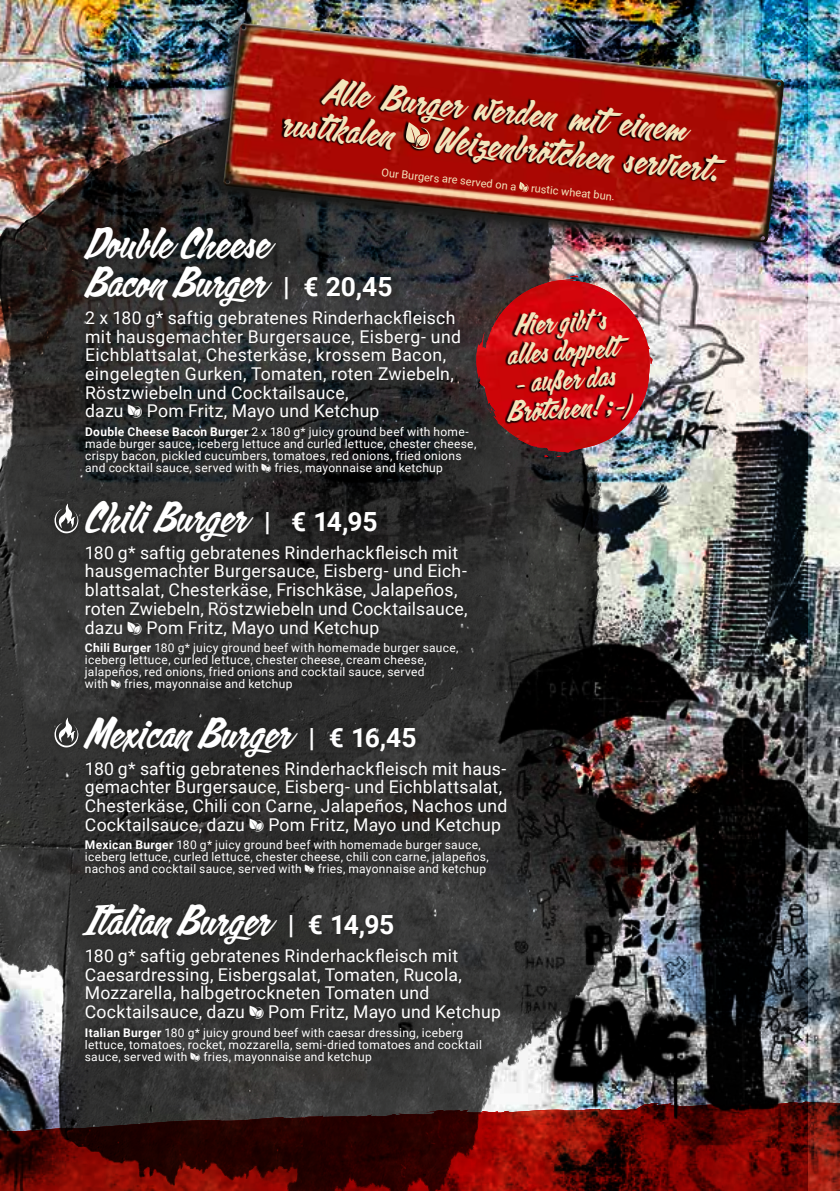
<style>
.page{position:relative;width:840px;height:1191px;background:#fff}
.page>*{position:absolute;margin:0;border:0;box-sizing:border-box;transform-origin:0 0}
.t1{font:39.6px/39.6px "Calgary Script OT";letter-spacing:.01em;color:#fff}
.t2{font:34px/36px "Calgary Script OT";color:#f3e5bc}
.t3{font:27.2px/28.8px "Calgary Script OT";color:#f3e5bc;text-align:center}
.t4{font:17.6px/18.6px "Roboto";letter-spacing:.015em;color:#fff}
.t5{font:12px/12px "Roboto";letter-spacing:.025em;color:#fff}
.t6{font:11px "Roboto";color:#f3e5bc}
.s1{font-family:"Roboto";font-weight:700;font-size:26.4px}
.s2{font-family:"Celona Pikto Extrablatt"}
.s3{font-weight:700}
</style>
<div class="page">
<img style="left:806px;top:0;width:33px;height:1101px">
<svg style="left:806px;top:1101px;width:33px;height:90px;background:#801c12"></svg>
<img style="left:0;top:0;width:806px;height:1191px">
<img style="left:208px;top:20px;width:578px;height:237px">
<img style="left:222px;top:24px;width:563px;height:219px">
<svg style="left:279px;top:71px;width:451px;height:120px;background:#9b120b"></svg>
<svg style="left:406px;top:122px;width:24px;height:27px"></svg>
<img style="left:482px;top:276px;width:170px;height:183px">
<div style="left:78px;top:220px;width:404px;height:260px;background:#1a1a18;opacity:.75"></div>
<div style="left:79px;top:494px;width:394px;height:202px;background:#1a1a18;opacity:.75"></div>
<div style="left:48px;top:498px;width:37px;height:42px;background:#313231"></div>
<svg style="left:54px;top:503px;width:24px;height:30px"></svg>
<div style="left:76px;top:898px;width:430px;height:171px;background:#1a1a18;opacity:.75"></div>
<div style="left:77px;top:710px;width:435px;height:172px;background:#1a1a18;opacity:.75"></div>
<div style="left:48px;top:712px;width:37px;height:42px;background:#333332"></div>
<svg style="left:54px;top:717px;width:24px;height:30px"></svg>
<h2 class="t2" style="left:288px;top:70px;width:402px;text-indent:38px;rotate:6deg">Alle Burger werden mit einem rustikalen</h2>
<h2 class="t2" style="left:437px;top:122px;width:286px;rotate:6deg">Weizenbrötchen serviert.</h2>
<p class="t6" style="left:382px;top:164px;width:137px;rotate:6deg">Our Burgers are served on a</p>
<p class="t6" style="left:532px;top:180px;width:85px;rotate:6deg">rustic wheat bun.</p>
<h1 class="t1" style="left:85px;top:224px;width:309px">Double Cheese<br>Bacon Burger <span class="s1">| € 20,45</span></h1>
<p class="t4" style="left:85px;top:308px;width:377px">2 x 180 g* saftig gebratenes Rinderhackfleisch mit hausgemachter Burgersauce, Eisberg- und Eichblattsalat, Chesterkäse, krossem Bacon, eingelegten Gurken, Tomaten, roten Zwiebeln, Röstzwiebeln und Cocktailsauce,<br>dazu <span class="s2">V</span> Pom Fritz, Mayo und Ketchup</p>
<p class="t5" style="left:85px;top:425px;width:392px"><span class="s3">Double Cheese Bacon Burger</span> 2 x 180 g* juicy ground beef with home&shy;made burger sauce, iceberg lettuce and curled lettuce, chester cheese, crispy bacon, pickled cucumbers, tomatoes, red onions, fried onions and cocktail sauce, served with <span class="s2">V</span> fries, mayonnaise and ketchup</p>
<h1 class="t1" style="left:85px;top:498px;width:294px">Chili Burger <span class="s1">| € 14,95</span></h1>
<h3 class="t4" style="left:85px;top:542px;width:384px">180 g* saftig gebratenes Rinderhackfleisch mit hausgemachter Burgersauce, Eisberg- und Eich&shy;blattsalat, Chesterkäse, Frischkäse, Jalapeños, roten Zwiebeln, Röstzwiebeln und Cocktailsauce, dazu <span class="s2">V</span> Pom Fritz, Mayo und Ketchup</h3>
<p class="t5" style="left:85px;top:641px;width:375px"><span class="s3">Chili Burger</span> 180 g* juicy ground beef with homemade burger sauce, iceberg lettuce, curled lettuce, chester cheese, cream cheese, jalapeños, red onions, fried onions and cocktail sauce, served<br>with <span class="s2">V</span> fries, mayonnaise and ketchup</p>
<h3 class="t3" style="left:504px;top:312px;width:111px;rotate:-4deg">Hier gibt´s alles doppelt</h3>
<h3 class="t3" style="left:504px;top:369px;width:121px;rotate:-4deg">– außer das<br>Brötchen! ;-)</h3>
<h1 class="t1" style="left:85px;top:714px;width:333px">Mexican Burger <span class="s1">| € 16,45</span></h1>
<h3 class="t4" style="left:85px;top:758px;width:424px">180 g* saftig gebratenes Rinderhackfleisch mit haus&shy;gemachter Burgersauce, Eisberg- und Eichblattsalat, Chesterkäse, Chili con Carne, Jalapeños, Nachos und Cocktailsauce, dazu <span class="s2">V</span> Pom Fritz, Mayo und Ketchup</h3>
<p class="t5" style="left:85px;top:838px;width:405px"><span class="s3">Mexican Burger</span> 180 g* juicy ground beef with homemade burger sauce, iceberg lettuce, curled lettuce, chester cheese, chili con carne, jalapeños, nachos and cocktail sauce, served with <span class="s2">V</span> fries, mayonnaise and ketchup</p>
<h1 class="t1" style="left:85px;top:901px;width:311px">Italian Burger <span class="s1">| € 14,95</span></h1>
<h3 class="t4" style="left:85px;top:945px;width:417px">180 g* saftig gebratenes Rinderhackfleisch mit Caesardressing, Eisbergsalat, Tomaten, Rucola, Mozzarella, halbgetrockneten Tomaten und Cocktailsauce, dazu <span class="s2">V</span> Pom Fritz, Mayo und Ketchup</h3>
<p class="t5" style="left:85px;top:1025px;width:398px"><span class="s3">Italian Burger</span> 180 g* juicy ground beef with caesar dressing, iceberg lettuce, tomatoes, rocket, mozzarella, semi-dried tomatoes and cocktail sauce, served with <span class="s2">V</span> fries, mayonnaise and ketchup</p>
</div>
